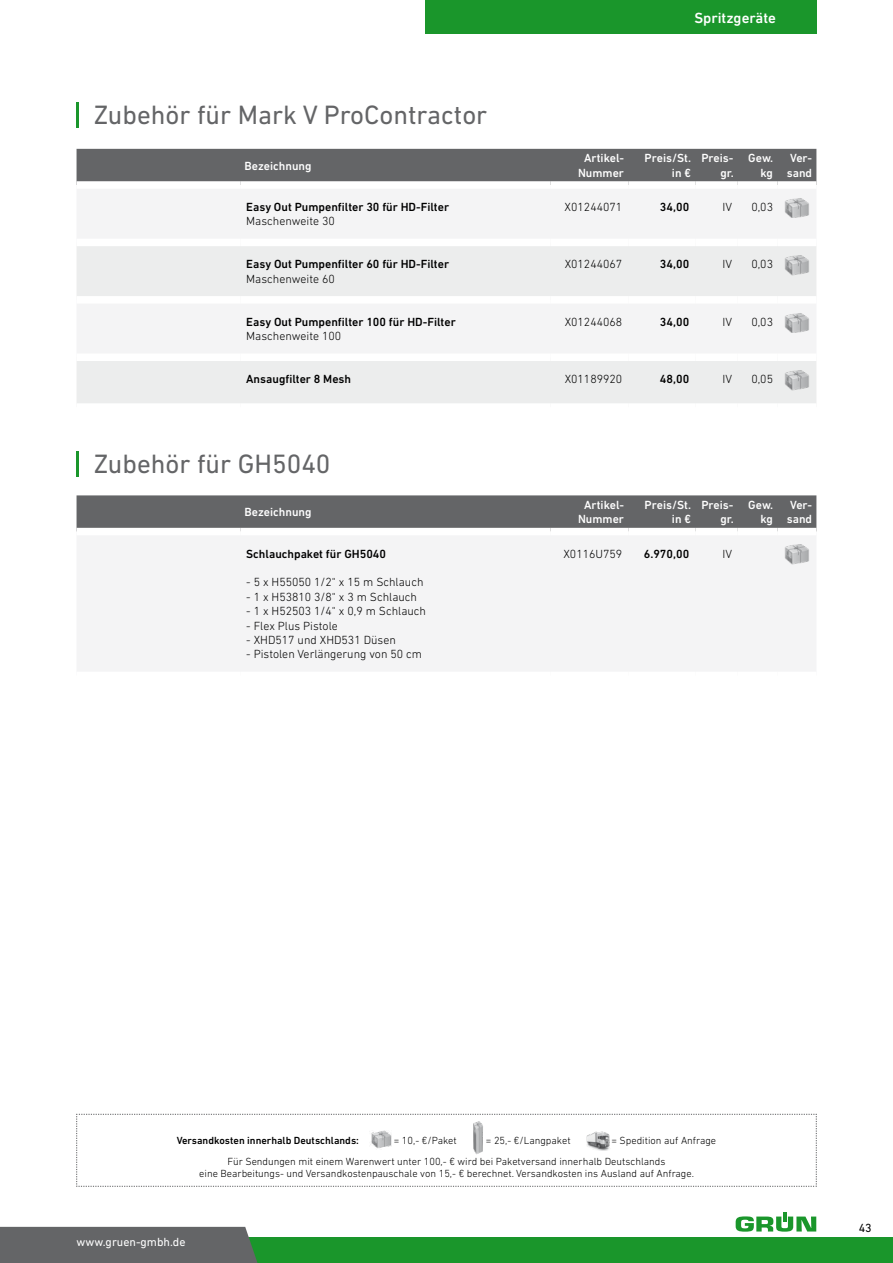
<style>
.page{position:relative;width:893px;height:1263px;background:#fff}
.page>*{position:absolute;margin:0;border:0;box-sizing:border-box;transform-origin:0 0}
.t1{font:27px "DIN Next LT Pro";color:#646567}
.t2{font:500 15px "DIN Next LT Pro";color:#fff}
.t3{font:300 12px "DIN Next LT Pro";color:#000}
.t4{font:500 12px "DIN Next LT Pro";color:#000}
.t5{font:500 12px/14.4px "DIN Next LT Pro";color:#fff;text-align:right}
.t6{font:12px "DIN Next LT Pro";color:#fff}
.t7{font:12px "DIN Next LT Pro";color:#000}
.t8{font:300 10.5px/21.1px "DIN Next LT Pro";color:#000}
.t9{font:500 10.5px "DIN Next LT Pro";color:#000}
</style>
<div class="page">
<svg style="left:76px;top:1114px;width:741px;height:72px"></svg>
<img style="left:369px;top:1130px;width:25px;height:20px">
<img style="left:470px;top:1121px;width:16px;height:33px">
<img style="left:586px;top:1131px;width:25px;height:20px">
<hr style="left:77px;top:102px;width:2px;height:26px;background:#1a962b">
<hr style="left:77px;top:451px;width:2px;height:25px;background:#1a962b">
<div style="left:77px;top:149px;width:739px;height:32px;background:#646567"></div>
<div style="left:77px;top:189px;width:739px;height:49px;background:#f4f4f5"></div>
<div style="left:77px;top:246px;width:739px;height:157px;background:#eceded"></div>
<div style="left:77px;top:296px;width:163px;height:8px;background:#fff"></div>
<div style="left:240px;top:296px;width:311px;height:8px;background:#fff"></div>
<div style="left:551px;top:296px;width:77px;height:8px;background:#fff"></div>
<div style="left:628px;top:296px;width:67px;height:8px;background:#fff"></div>
<div style="left:695px;top:296px;width:43px;height:8px;background:#fff"></div>
<div style="left:738px;top:296px;width:39px;height:8px;background:#fff"></div>
<div style="left:777px;top:296px;width:39px;height:8px;background:#fff"></div>
<div style="left:77px;top:353px;width:163px;height:8px;background:#fff"></div>
<div style="left:240px;top:353px;width:311px;height:8px;background:#fff"></div>
<div style="left:551px;top:353px;width:77px;height:8px;background:#fff"></div>
<div style="left:628px;top:353px;width:67px;height:8px;background:#fff"></div>
<div style="left:695px;top:353px;width:43px;height:8px;background:#fff"></div>
<div style="left:738px;top:353px;width:39px;height:8px;background:#fff"></div>
<div style="left:777px;top:353px;width:39px;height:8px;background:#fff"></div>
<img style="left:782px;top:198px;width:29px;height:20px">
<img style="left:782px;top:255px;width:29px;height:20px">
<img style="left:782px;top:313px;width:29px;height:20px">
<img style="left:782px;top:370px;width:29px;height:20px">
<div style="left:77px;top:495px;width:739px;height:33px;background:#646567"></div>
<div style="left:77px;top:536px;width:739px;height:135px;background:#f4f4f5"></div>
<img style="left:782px;top:544px;width:29px;height:20px">
<div style="left:425px;top:0;width:391px;height:34px;background:#1a962b"></div>
<svg style="left:736px;top:1212px;width:80px;height:19px"></svg>
<div style="left:0;top:1237px;width:893px;height:26px;background:#1a962b"></div>
<div style="left:0;top:1227px;width:258px;height:36px;background:#646567"></div>
<h1 class="t1" style="left:94px;top:99px;width:395px">Zubehör für Mark V ProContractor</h1>
<p class="t2" style="left:694px;top:10px;width:83px">Spritzgeräte</p>
<p class="t5" style="left:244px;top:158px;width:69px">Bezeichnung</p>
<p class="t5" style="left:578px;top:151px;width:47px;text-align:center">Artikel-<br>Nummer</p>
<p class="t5" style="left:645px;top:151px;width:48px">Preis/St. in €</p>
<p class="t5" style="left:701px;top:151px;width:34px">Preis&shy;gr.</p>
<p class="t5" style="left:748px;top:151px;width:26px">Gew. kg</p>
<p class="t5" style="left:787px;top:151px;width:27px;text-align:left">Ver&shy;sand</p>
<p class="t4" style="left:246px;top:200px;width:204px">Easy Out Pumpenfilter 30 für HD-Filter</p>
<p class="t3" style="left:246px;top:214px;width:90px">Maschenweite 30</p>
<p class="t3" style="left:565px;top:200px;width:59px">X01244071</p>
<p class="t4" style="left:660px;top:200px;width:31px">34,00</p>
<p class="t3" style="left:722px;top:200px;width:11px">IV</p>
<p class="t3" style="left:751px;top:200px;width:23px">0,03</p>
<p class="t4" style="left:246px;top:257px;width:204px">Easy Out Pumpenfilter 60 für HD-Filter</p>
<p class="t3" style="left:246px;top:272px;width:90px">Maschenweite 60</p>
<p class="t4" style="left:246px;top:315px;width:211px">Easy Out Pumpenfilter 100 für HD-Filter</p>
<p class="t3" style="left:246px;top:329px;width:97px">Maschenweite 100</p>
<p class="t3" style="left:565px;top:257px;width:59px">X01244067</p>
<p class="t4" style="left:660px;top:257px;width:31px">34,00</p>
<p class="t3" style="left:722px;top:257px;width:11px">IV</p>
<p class="t3" style="left:751px;top:257px;width:23px">0,03</p>
<p class="t3" style="left:565px;top:315px;width:59px">X01244068</p>
<p class="t4" style="left:660px;top:315px;width:31px">34,00</p>
<p class="t3" style="left:722px;top:315px;width:11px">IV</p>
<p class="t3" style="left:751px;top:315px;width:23px">0,03</p>
<p class="t4" style="left:246px;top:372px;width:106px">Ansaugfilter 8 Mesh</p>
<p class="t3" style="left:565px;top:372px;width:59px">X01189920</p>
<p class="t4" style="left:660px;top:372px;width:31px">48,00</p>
<p class="t3" style="left:722px;top:372px;width:11px">IV</p>
<p class="t3" style="left:751px;top:372px;width:23px">0,05</p>
<h1 class="t1" style="left:94px;top:448px;width:238px">Zubehör für GH5040</h1>
<p class="t5" style="left:244px;top:505px;width:69px">Bezeichnung</p>
<p class="t5" style="left:578px;top:498px;width:47px;text-align:center">Artikel-<br>Nummer</p>
<p class="t5" style="left:645px;top:498px;width:48px">Preis/St. in €</p>
<p class="t5" style="left:701px;top:498px;width:34px">Preis&shy;gr.</p>
<p class="t5" style="left:748px;top:498px;width:26px">Gew. kg</p>
<p class="t5" style="left:787px;top:498px;width:27px;text-align:left">Ver&shy;sand</p>
<p class="t4" style="left:246px;top:546px;width:141px">Schlauchpaket für GH5040</p>
<p class="t3" style="left:246px;top:575px;width:179px">- 5 x H55050 1/2“ x 15 m Schlauch</p>
<p class="t3" style="left:246px;top:590px;width:172px">- 1 x H53810 3/8“ x 3 m Schlauch</p>
<p class="t3" style="left:246px;top:604px;width:181px">- 1 x H52503 1/4“ x 0,9 m Schlauch</p>
<p class="t3" style="left:246px;top:619px;width:93px">- Flex Plus Pistole</p>
<p class="t3" style="left:246px;top:633px;width:151px">- XHD517 und XHD531 Düsen</p>
<p class="t3" style="left:246px;top:647px;width:177px">- Pistolen Verlängerung von 50 cm</p>
<p class="t3" style="left:563px;top:547px;width:60px">X0116U759</p>
<p class="t4" style="left:644px;top:546px;width:47px">6.970,00</p>
<p class="t3" style="left:722px;top:547px;width:11px">IV</p>
<p class="t9" style="left:177px;top:1134px;width:184px">Versandkosten innerhalb Deutschlands:</p>
<p class="t8" style="left:394px;top:1129px;width:64px">= 10,- €/Paket</p>
<p class="t8" style="left:486px;top:1129px;width:86px">= 25,- €/Langpaket</p>
<p class="t8" style="left:228px;top:1129px;width:490px;text-indent:384px">= Spedition auf Anfrage<br>Für Sendungen mit einem Warenwert unter 100,- € wird bei Paketversand innerhalb Deutschlands</p>
<p class="t8" style="left:199px;top:1163px;width:496px">eine Bearbeitungs- und Versandkostenpauschale von 15,- € berechnet. Versandkosten ins Ausland auf Anfrage.</p>
<p class="t6" style="left:77px;top:1235px;width:110px">www.gruen-gmbh.de</p>
<p class="t7" style="left:859px;top:1220px;width:15px">43</p>
</div>
